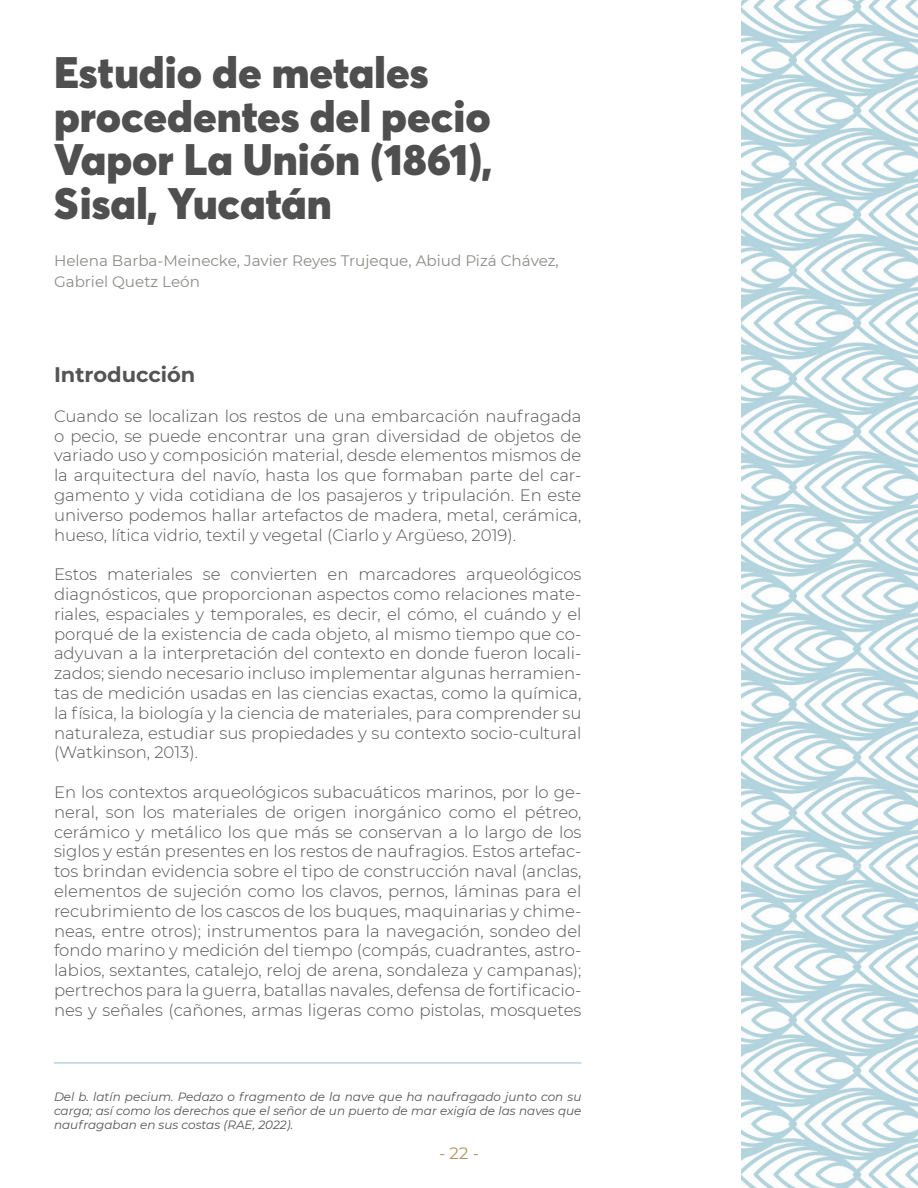
<style>
.page{position:relative;width:918px;height:1188px;background:#fff}
.page>*{position:absolute;margin:0;border:0;box-sizing:border-box;transform-origin:0 0}
.t1{font:900 43.5px/43.5px "Averta";color:#4f4f4f}
.t2{font:700 21px "Montserrat";color:#555454}
.t3{font:16.5px/19.8px "Montserrat Light 2";color:#555454;text-align:justify}
.t4{font:300 16.5px "Montserrat";color:#555454}
.t5{font:16.5px "Montserrat";color:#b0935e}
.t6{font:15.15px/21px "Montserrat";color:#8b8d88}
.t7{font:italic 12px/14.4px "Montserrat";color:#555454;text-align:justify}
.s1{font-family:"Montserrat Light 2";font-weight:400}
</style>
<div class="page">
<img style="left:741px;top:0;width:177px;height:1188px">
<hr style="left:54px;top:1062px;width:528px;height:2px;background:#bbd3df">
<h1 class="t1" style="left:54px;top:50px;width:440px">Estudio de metales procedentes del pecio<br>Vapor La Unión (1861),<br>Sisal, Yucatán</h1>
<p class="t6" style="left:54px;top:249px;width:506px">Helena Barba-Meinecke, Javier Reyes Trujeque, Abiud Pizá Chávez,<br>Gabriel Quetz León</p>
<p class="t2" style="left:54px;top:360px;width:143px">Introducción</p>
<p class="t3" style="left:54px;top:406px;width:529px">Cuando se localizan los restos de una embarcación naufragada o pecio, se puede encontrar una gran diversidad de objetos de variado uso y composición material, desde elementos mismos de la arquitectura del navío, hasta los que formaban parte del car&shy;gamento y vida cotidiana de los pasajeros y tripulación. En este universo podemos hallar artefactos de madera, metal, cerámica, hueso, lítica vidrio, textil y vegetal (Ciarlo y Argüeso, 2019).</p>
<p class="t3" style="left:54px;top:564px;width:529px">Estos materiales se convierten en marcadores arqueológicos diagnósticos, que proporcionan aspectos como relaciones mate&shy;riales, espaciales y temporales, es decir, el cómo, el cuándo y el porqué de la existencia de cada objeto, al mismo tiempo que co&shy;adyuvan a la interpretación del contexto en donde fueron locali&shy;zados; siendo necesario incluso implementar algunas herramien&shy;tas de medición usadas en las ciencias exactas, como la química, la física, la biología y la ciencia de materiales, para comprender su naturaleza, estudiar sus propiedades y su contexto socio-cultural (Watkinson, 2013).</p>
<p class="t3" style="left:54px;top:782px;width:529px">En los contextos arqueológicos subacuáticos marinos, por lo ge&shy;neral, son los materiales de origen inorgánico como el pétreo, cerámico y metálico los que más se conservan a lo largo de los siglos y están presentes en los restos de naufragios. Estos artefac&shy;tos brindan evidencia sobre el tipo de construcción naval (anclas, elementos de sujeción como los clavos, pernos, láminas para el recubrimiento de los cascos de los buques, maquinarias y chime&shy;neas, entre otros); instrumentos para la navegación, sondeo del fondo marino y medición del tiempo (compás, cuadrantes, astro&shy;labios, sextantes, catalejo, reloj de arena, sondaleza y campanas);</p>
<p class="t4" style="left:54px;top:979px;width:529px">pertrechos para la guerra, batallas navales, defensa de fortificacio<span class="s1">-</span></p>
<p class="t3" style="left:54px;top:1000px;width:529px">nes y señales (cañones, armas ligeras como pistolas, mosquetes</p>
<p class="t7" style="left:54px;top:1089px;width:529px">Del b. latín pecium. Pedazo o fragmento de la nave que ha naufragado junto con su carga; así como los derechos que el señor de un puerto de mar exigía de las naves que naufragaban en sus costas (RAE, 2022).</p>
<p class="t5" style="left:439px;top:1142px;width:41px">- 22 -</p>
</div>
